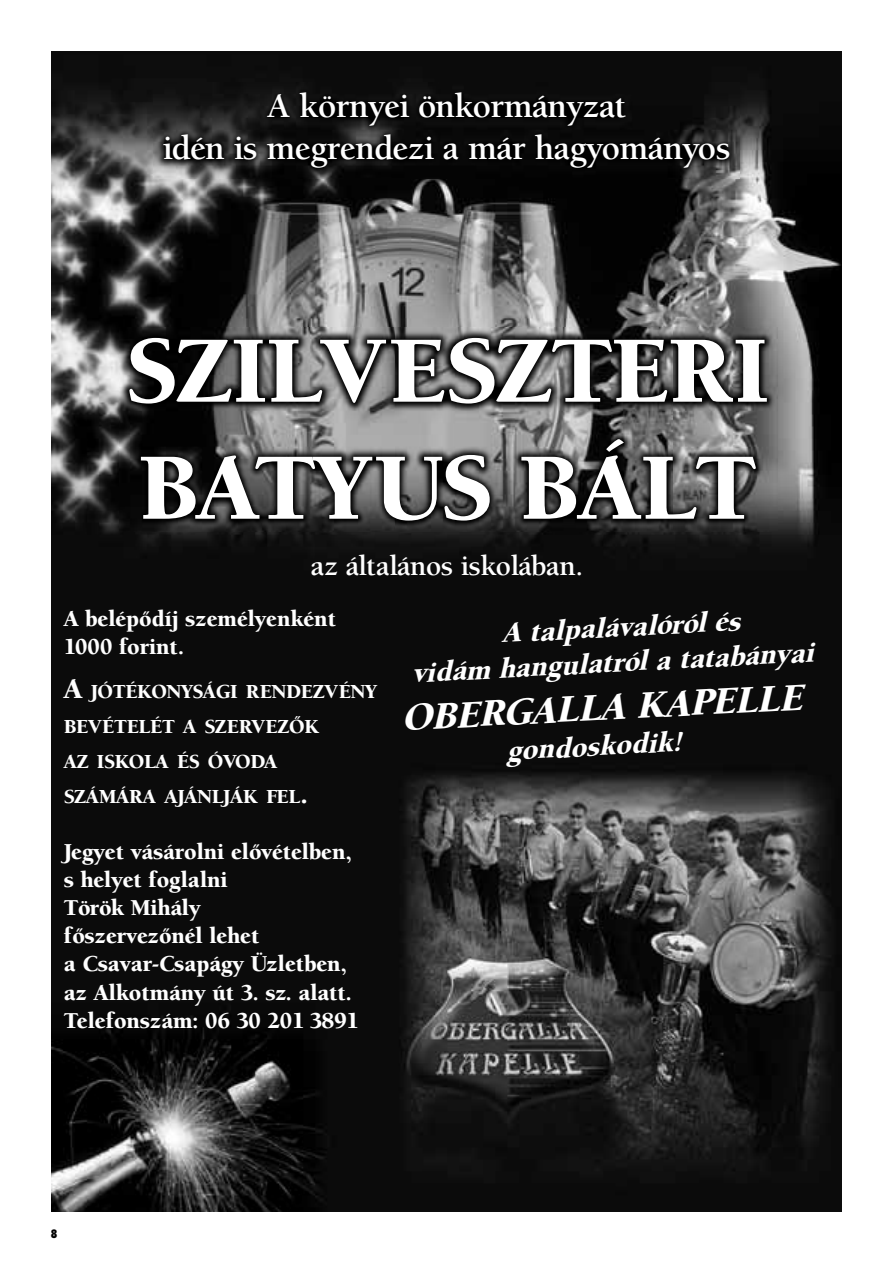
<style>
.page{position:relative;width:893px;height:1263px;background:#fff}
.page>*{position:absolute;margin:0;border:0;box-sizing:border-box;transform-origin:0 0}
.t1{font:97.5px/117px "Berkeley Blk PFL";color:#fff}
.t2{font:italic 39.45px "Berkeley Blk PFL";color:#fff}
.t3{font:35.1px/42.2px "Berkeley PFL";color:#fff;text-align:center}
.t4{font:italic 29.25px/35.1px "Berkeley Blk PFL";color:#fff}
.t5{font:29.25px "Berkeley PFL";color:#fff}
.t6{font:23.4px/28px "Berkeley Blk PFL";color:#fff}
.t7{font:20.55px/35.1px "Berkeley Blk PFL";color:#fff}
.t8{font:12px "Futura X Blk Cn PFL";color:#000}
.s1{font-size:29.25px}
</style>
<div class="page">
<img style="left:51px;top:51px;width:791px;height:1161px">
<img style="left:153px;top:82px;width:587px;height:96px">
<img style="left:119px;top:328px;width:658px;height:203px">
<h3 class="t3" style="left:163px;top:86px;width:569px">A környei önkormányzat<br>idén is megrendezi a már hagyományos</h3>
<h1 class="t1" style="left:125px;top:314px;width:644px">SZILVESZTERI<br>BATYUS BÁLT</h1>
<p class="t5" style="left:311px;top:550px;width:273px">az általános iskolában.</p>
<p class="t6" style="left:64px;top:605px;width:274px">A belépődíj személyenként<br>1000 forint.</p>
<p class="t7" style="left:64px;top:674px;width:316px"><span class="s1">A</span> JÓTÉKONYSÁGI RENDEZVÉNY<br>BEVÉTELÉT A SZERVEZŐK<br>AZ ISKOLA ÉS ÓVODA<br>SZÁMÁRA AJÁNLJÁK FEL<span class="s1">.</span></p>
<p class="t6" style="left:64px;top:838px;width:295px">Jegyet vásárolni elővételben, s helyet foglalni<br>Török Mihály<br>főszervezőnél lehet<br>a Csavar-Csapágy Üzletben, az Alkotmány út 3. sz. alatt.<br>Telefonszám: 06 30 201 3891</p>
<p class="t4" style="left:409px;top:621px;width:403px;text-indent:92px;rotate:-3deg">A talpalávalóról és vidám hangulatról a tatabányai</p>
<h2 class="t2" style="left:400px;top:697px;width:402px;rotate:-3deg">OBERGALLA KAPELLE</h2>
<p class="t4" style="left:506px;top:734px;width:175px;rotate:-3deg">gondoskodik!</p>
<p class="t8" style="left:51px;top:1227px;width:7px">8</p>
</div>
